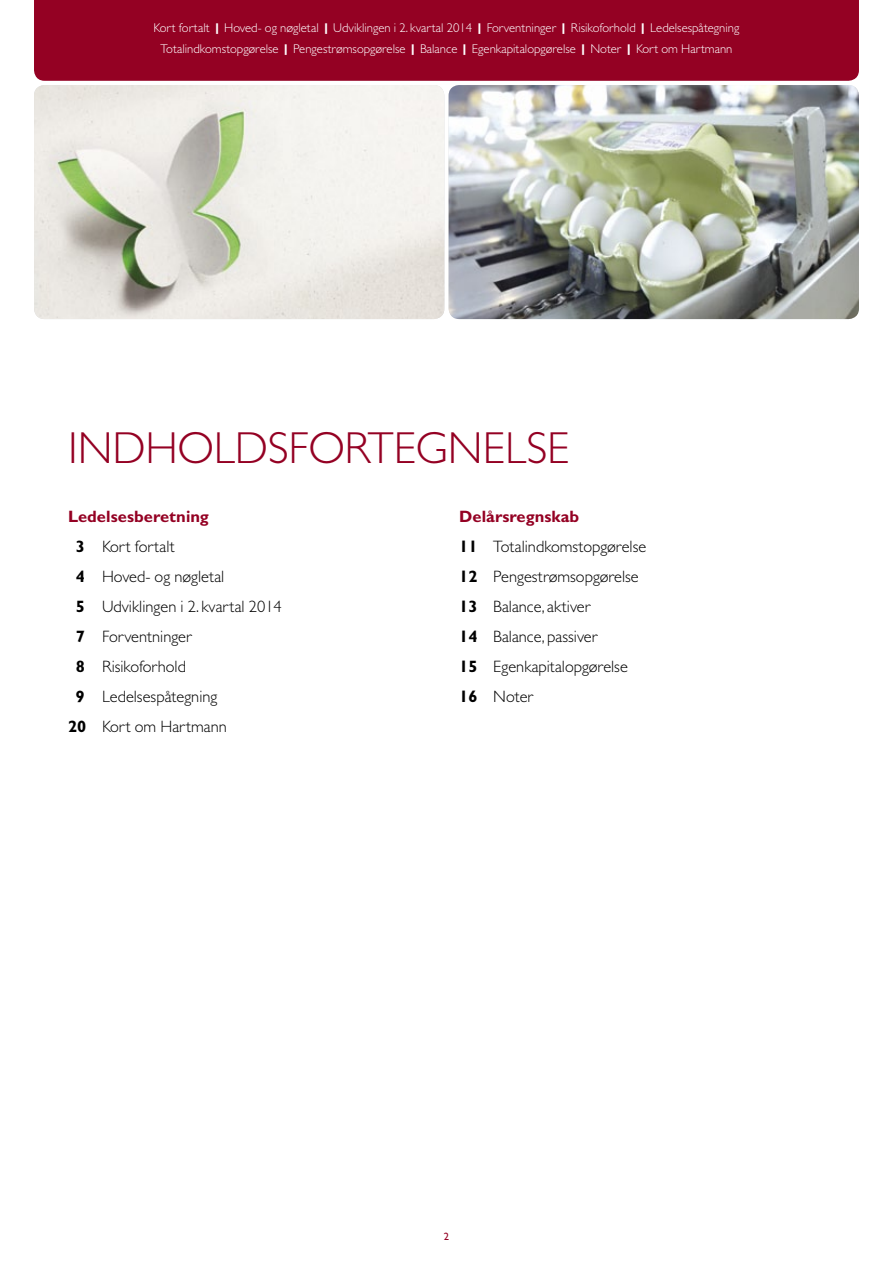
<style>
.page{position:relative;width:893px;height:1263px;background:#fff}
.page>*{position:absolute;margin:0;border:0;box-sizing:border-box;transform-origin:0 0}
.t1{font:300 45px "Gill Sans MT Std";color:#940123}
.t2{font:300 16.5px/30px "Gill Sans MT Std";color:#000}
.t3{font:700 16.5px "Gill Sans MT Std";color:#940123}
.t4{font:300 12.75px/21px "Gill Sans MT Std";color:#fff;text-align:center}
.t5{font:10.5px "Gill Sans";color:#940123}
.s1{font-weight:800}
.s2{font-weight:700}
.s3{font-weight:700;color:#940123}
</style>
<div class="page">
<img style="left:34px;top:85px;width:410px;height:234px">
<img style="left:449px;top:85px;width:410px;height:234px">
<div style="left:34px;top:0;width:825px;height:81px;background:#940123"></div>
<p class="t4" style="left:154px;top:17px;width:587px">Kort fortalt <span class="s1">|</span> Hoved- og nøgletal <span class="s1">|</span> Udviklingen i 2. kvartal 2014 <span class="s1">|</span> Forventninger <span class="s1">|</span> Risikoforhold <span class="s1">|</span> Ledelsespåtegning<br>Totalindkomstopgørelse <span class="s1">|</span> Pengestrømsopgørelse <span class="s1">|</span> Balance <span class="s1">|</span> Egenkapitalopgørelse <span class="s1">|</span> Noter <span class="s1">|</span> Kort om Hartmann</p>
<h1 class="t1" style="left:68px;top:421px;width:498px">In dholdsfortegnelse</h1>
<p class="t3" style="left:68px;top:506px;width:142px">Ledelsesberetning</p>
<p class="t2" style="left:76px;top:531px;width:101px"><span class="s2">3</span> Kort fortalt</p>
<p class="t2" style="left:76px;top:561px;width:150px"><span class="s2">4</span> Hoved- og nøgletal</p>
<p class="t2" style="left:76px;top:591px;width:207px"><span class="s2">5</span> Udviklingen i 2. kvartal 2014</p>
<p class="t2" style="left:76px;top:621px;width:118px"><span class="s2">7</span> Forventninger</p>
<p class="t2" style="left:76px;top:651px;width:112px"><span class="s2">8</span> Risikoforhold</p>
<p class="t2" style="left:76px;top:681px;width:143px"><span class="s2">9</span> Ledelsespåtegning</p>
<p class="t2" style="left:68px;top:711px;width:160px"><span class="s2">20</span> Kort om Hartmann</p>
<p class="t2" style="left:459px;top:501px;width:189px"><span class="s3">Delårsregnskab<br></span><span class="s2">11</span> Totalindkomstopgørelse<br><span class="s2">12</span> Pengestrømsopgørelse<br><span class="s2">13</span> Balance, aktiver<br><span class="s2">14</span> Balance, passiver<br><span class="s2">15</span> Egenkapitalopgørelse<br><span class="s2">16</span> Noter</p>
<p class="t5" style="left:444px;top:1231px;width:7px">2</p>
</div>
